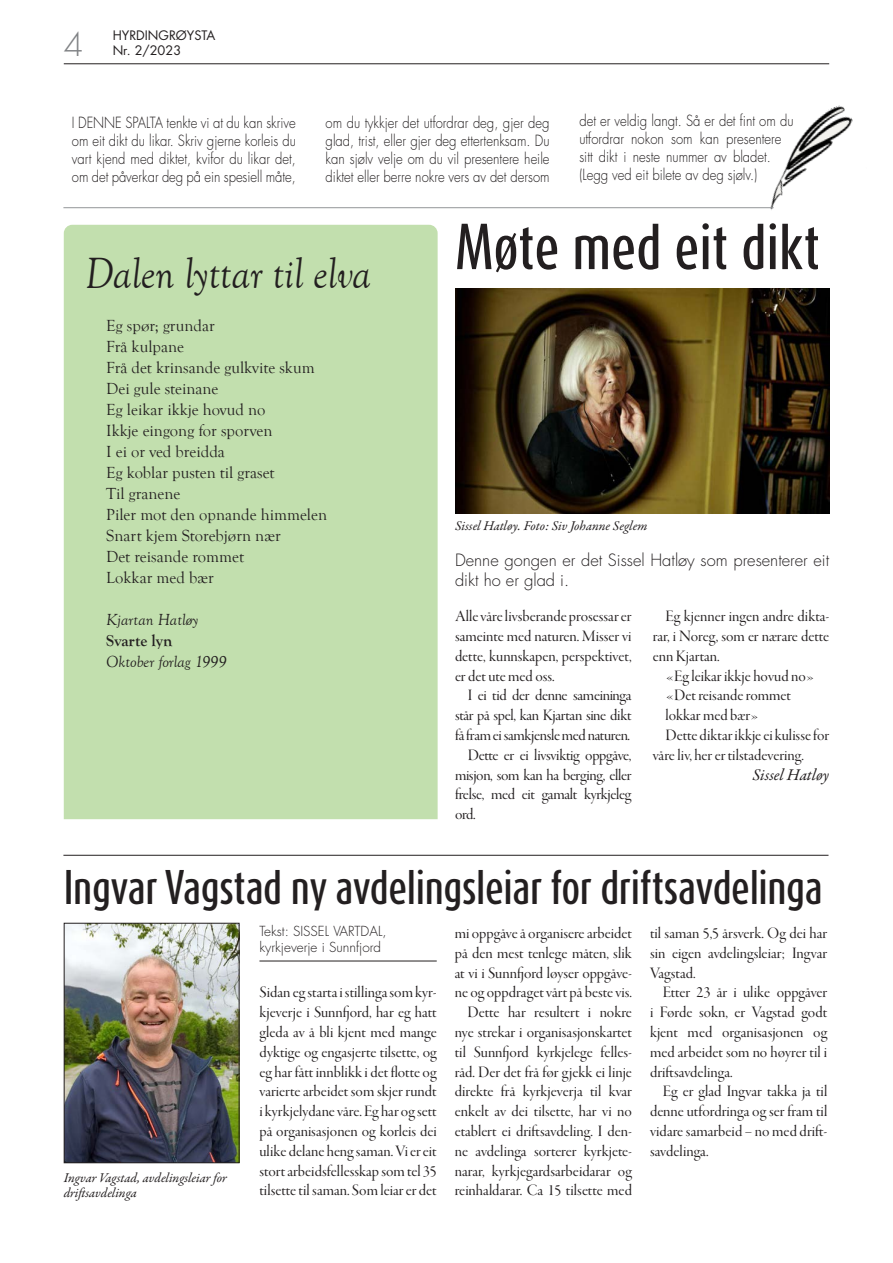
<style>
.page{position:relative;width:893px;height:1263px;background:#fff}
.page>*{position:absolute;margin:0;border:0;box-sizing:border-box;transform-origin:0 0}
.t1{font:500 54px "Dax Compact Pro";color:#231f20}
.t2{font:italic 45px "Goudy Old Style T";color:#231f20;scale:.91 1}
.t3{font:500 40.5px "Dax Compact Pro";letter-spacing:-.01em;color:#231f20}
.t4{font:300 31.5px "Futura Std";color:#808285}
.t5{font:16.5px/19.8px "Garamond Premr Pro Disp";color:#231f20;text-align:justify}
.t6{font:16.5px/21px "Goudy Old Style T";color:#231f20}
.t7{font:16.5px "Garamond Premr Pro Disp";letter-spacing:-.02em;color:#231f20}
.t8{font:300 16.5px/19.8px "Futura Std";color:#231f20}
.t9{font:italic 16.5px "Goudy Old Style T";color:#231f20}
.t10{font:italic 16.5px "Garamond Premr Pro";color:#231f20}
.t11{font:700 16.5px "Goudy Old Style T";color:#231f20}
.t12{font:300 15px/18px "Futura Std";color:#231f20;text-align:justify;scale:.87 1}
.t13{font:italic 13.5px/15.5px "Garamond Premr Pro";letter-spacing:-.005em;color:#231f20}
.t14{font:300 13.5px/16.2px "Futura Std";color:#231f20}
.t15{font:12.75px/15.3px "Futura Std";color:#231f20}
</style>
<div class="page">
<hr style="left:64px;top:64px;width:765px;height:1px;background:#231f20">
<div style="left:64px;top:225px;width:374px;height:594px;background:#c2dfae"></div>
<img style="left:455px;top:289px;width:374px;height:225px">
<img style="left:745px;top:105px;width:108px;height:105px">
<hr style="left:63px;top:207px;width:711px;height:1px;background:#939598">
<hr style="left:259px;top:961px;width:178px;height:1px;background:#231f20">
<hr style="left:63px;top:855px;width:765px;height:1px;background:#231f20">
<img style="left:66px;top:925px;width:171px;height:236px">
<div style="left:64px;top:923px;width:175px;height:240px;border:1px solid #231f20"></div>
<h3 class="t4" style="left:64px;top:25px;width:21px">4</h3>
<p class="t15" style="left:113px;top:28px;width:104px">HYRDINGRØYSTA<br>Nr. 2/2023</p>
<p class="t12" style="left:72px;top:114px;width:259px">I DENNE SPALTA tenkte vi at du kan skrive om eit dikt du likar. Skriv gjerne korleis du vart kjend med diktet, kvifor du likar det, om det påverkar deg på ein spesiell måte,</p>
<p class="t12" style="left:326px;top:114px;width:259px">om du tykkjer det utfordrar deg, gjer deg glad, trist, eller gjer deg ettertenksam. Du kan sjølv velje om du vil presentere heile diktet eller berre nokre vers av det dersom</p>
<p class="t12" style="left:579px;top:112px;width:248px;text-align:left">det er veldig langt. Så er det fint om du utfordrar nokon som kan presentere sitt dikt i neste nummer av bladet. (Legg ved eit bilete av deg sjølv.)</p>
<h2 class="t2" style="left:85px;top:249px;width:316px">Dalen lyttar til elva</h2>
<p class="t6" style="left:106px;top:316px;width:222px">Eg spør; grundar<br>Frå kulpane<br>Frå det krinsande gulkvite skum<br>Dei gule steinane<br>Eg leikar ikkje hovud no<br>Ikkje eingong for sporven<br>I ei or ved breidda<br>Eg koblar pusten til graset<br>Til granene<br>Piler mot den opnande himmelen<br>Snart kjem Storebjørn nær<br>Det reisande rommet<br>Lokkar med bær</p>
<p class="t9" style="left:106px;top:611px;width:93px">Kjartan Hatløy</p>
<p class="t11" style="left:106px;top:631px;width:68px">Svarte lyn</p>
<p class="t9" style="left:106px;top:653px;width:122px">Oktober forlag 1999</p>
<h1 class="t1" style="left:455px;top:211px;width:367px">Møte med eit dikt</h1>
<p class="t13" style="left:455px;top:519px;width:194px">Sissel Hatløy. Foto: Siv Johanne Seglem</p>
<p class="t8" style="left:455px;top:551px;width:376px">Denne gongen er det Sissel Hatløy som presenterer eit dikt ho er glad i.</p>
<p class="t5" style="left:455px;top:607px;width:178px">Alle våre livsberande prosessar er sameinte med naturen. Misser vi dette, kunnskapen, perspektivet, er det ute med oss.</p>
<p class="t7" style="left:468px;top:686px;width:165px">I ei tid der denne sameininga</p>
<p class="t7" style="left:455px;top:706px;width:178px">står på spel, kan Kjartan sine dikt</p>
<p class="t7" style="left:455px;top:726px;width:177px">få fram ei samkjensle med naturen.</p>
<p class="t7" style="left:468px;top:746px;width:165px">Dette er ei livsviktig oppgåve,</p>
<p class="t7" style="left:455px;top:766px;width:178px">misjon, som kan ha berging, eller</p>
<p class="t7" style="left:455px;top:785px;width:178px">frelse, med eit gamalt kyrkjeleg</p>
<p class="t5" style="left:455px;top:805px;width:22px">ord.</p>
<p class="t5" style="left:653px;top:607px;width:178px;text-indent:13px">Eg kjenner ingen andre dikta&shy;rar, i Noreg, som er nærare dette enn Kjartan.</p>
<p class="t5" style="left:665px;top:666px;width:151px">«Eg leikar ikkje hovud no»</p>
<p class="t5" style="left:665px;top:686px;width:127px">«Det reisande rommet</p>
<p class="t5" style="left:665px;top:706px;width:95px">lokkar med bær»</p>
<p class="t5" style="left:665px;top:725px;width:165px">Dette diktar ikkje ei kulisse for</p>
<p class="t5" style="left:653px;top:745px;width:153px">våre liv, her er tilstadevering.</p>
<p class="t10" style="left:752px;top:764px;width:78px">Sissel Hatløy</p>
<h3 class="t3" style="left:64px;top:860px;width:760px">Ingvar Vagstad ny avdelingsleiar for driftsavdelinga</h3>
<p class="t14" style="left:259px;top:923px;width:129px">Tekst: SISSEL VARTDAL, kyrkjeverje i Sunnfjord</p>
<p class="t5" style="left:259px;top:983px;width:179px">Sidan eg starta i stillinga som kyr&shy;kjeverje i Sunnfjord, har eg hatt gleda av å bli kjent med mange dyktige og engasjerte tilsette, og eg har fått innblikk i det flotte og varierte arbeidet som skjer rundt i kyrkjelydane våre. Eg har og sett på organisasjonen og korleis dei ulike delane heng saman. Vi er eit stort arbeidsfellesskap som tel 35 tilsette til saman. Som leiar er det</p>
<p class="t5" style="left:455px;top:924px;width:179px;text-align:right">mi oppgåve å organisere arbeidet på den mest tenlege måten, slik at vi i Sunnfjord løyser oppgåve&shy;ne og oppdraget vårt på beste vis.<br>Dette har resultert i nokre nye strekar i organisasjonskartet til Sunnfjord kyrkjelege felles&shy;råd. Der det frå før gjekk ei linje direkte frå kyrkjeverja til kvar enkelt av dei tilsette, har vi no etablert ei driftsavdeling. I den&shy;ne avdelinga sorterer kyrkjete&shy;narar, kyrkjegardsarbeidarar og reinhaldarar. Ca 15 tilsette med</p>
<p class="t5" style="left:650px;top:924px;width:179px">til saman 5,5 årsverk. Og dei har sin eigen avdelingsleiar; Ingvar Vagstad.</p>
<p class="t5" style="left:650px;top:983px;width:179px;text-indent:13px">Etter 23 år i ulike oppgåver i Førde sokn, er Vagstad godt kjent med organisasjonen og med arbeidet som no høyrer til i driftsavdelinga.</p>
<p class="t5" style="left:650px;top:1082px;width:179px;text-indent:13px">Eg er glad Ingvar takka ja til denne utfordringa og ser fram til vidare samarbeid – no med drift&shy;savdelinga.</p>
<p class="t13" style="left:64px;top:1170px;width:165px">Ingvar Vagstad, avdelingsleiar for driftsavdelinga</p>
</div>
